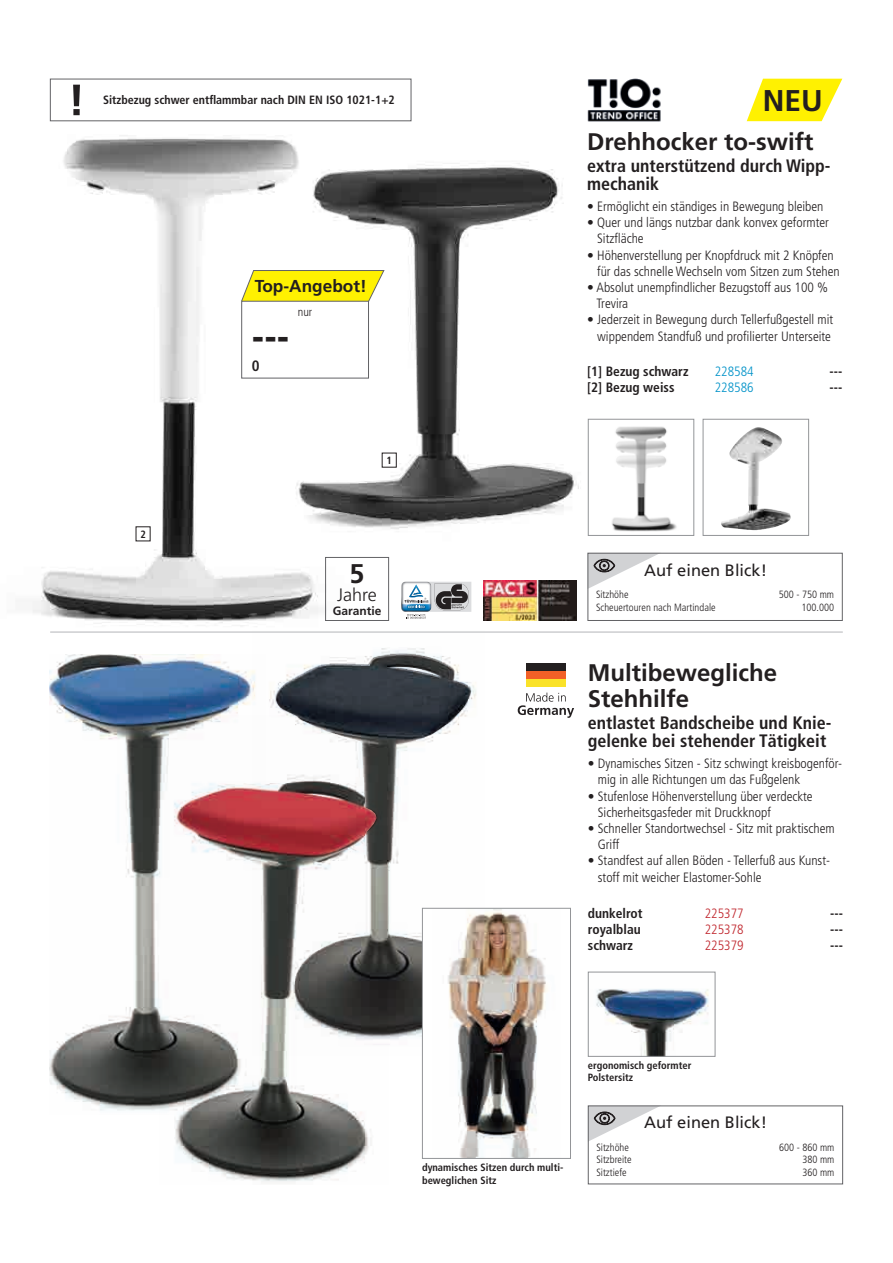
<style>
.page{position:relative;width:893px;height:1263px;background:#fff}
.page>*{position:absolute;margin:0;border:0;box-sizing:border-box;transform-origin:0 0}
.t1{font:900 condensed 37.5px "Frutiger LT";color:#231f20}
.t2{font:700 30px "Frutiger LT";color:#231f20}
.t3{font:700 27px "Frutiger LT";color:#231f20}
.t4{font:700 24px/25.5px "Frutiger LT";color:#231f20}
.t5{font:700 condensed 18px/18px "Frutiger LT";color:#231f20}
.t6{font:300 18px "Frutiger LT";color:#231f20}
.t7{font:700 17.25px "Frutiger LT";color:#231f20}
.t8{font:16.5px "Frutiger LT";color:#231f20}
.t9{font:700 condensed 15px "Frutiger LT";color:#231f20}
.t10{font:300 condensed 13.5px/16.2px "Frutiger LT";color:#231f20}
.t11{font:700 condensed 13.5px "Frutiger LT";color:#231f20}
.t12{font:300 condensed 13.5px "Frutiger LT";color:#c0262d}
.t13{font:300 condensed 13.5px "Frutiger LT";color:#0092c8}
.t14{font:700 condensed 12px "Frutiger LT";color:#231f20}
.t15{font:700 12px "Frutiger LT";color:#231f20}
.t16{font:300 condensed 12px "Frutiger LT";color:#231f20}
.t17{font:300 condensed 10.5px "Frutiger LT";color:#231f20}
.t18{font:700 condensed 10.5px/12.6px "Frutiger LT";color:#231f20}
</style>
<div class="page">
<img style="left:356px;top:162px;width:263px;height:406px">
<img style="left:356px;top:168px;width:217px;height:353px">
<img style="left:32px;top:91px;width:324px;height:542px">
<img style="left:43px;top:139px;width:270px;height:479px">
<img style="left:269px;top:648px;width:216px;height:399px">
<img style="left:276px;top:654px;width:194px;height:379px">
<div style="left:422px;top:908px;width:148px;height:250px;background:#fff"></div>
<img style="left:448px;top:910px;width:100px;height:247px">
<div style="left:422px;top:908px;width:149px;height:251px;border:1px solid #939598"></div>
<img style="left:596px;top:989px;width:113px;height:66px">
<div style="left:588px;top:972px;width:127px;height:85px;border:1px solid #939598"></div>
<hr style="left:51px;top:631px;width:791px;height:2px;background:#bcbdc0">
<div style="left:526px;top:663px;width:40px;height:8px;background:#231f20"></div>
<div style="left:526px;top:671px;width:40px;height:8px;background:#f26027"></div>
<div style="left:526px;top:679px;width:40px;height:8px;background:#fae229"></div>
<svg style="left:518px;top:693px;width:56px;height:25px"></svg>
<svg style="left:590px;top:1107px;width:68px;height:34px"></svg>
<div style="left:588px;top:1105px;width:255px;height:79px;border:1px solid #636366"></div>
<img style="left:50px;top:654px;width:200px;height:452px">
<img style="left:159px;top:716px;width:230px;height:466px">
<img style="left:177px;top:781px;width:199px;height:396px">
<svg style="left:747px;top:79px;width:95px;height:42px"></svg>
<svg style="left:589px;top:555px;width:67px;height:33px"></svg>
<div style="left:587px;top:553px;width:256px;height:68px;border:1px solid #636366"></div>
<div style="left:382px;top:453px;width:15px;height:14px;border:1px solid #231f20"></div>
<img style="left:721px;top:427px;width:70px;height:103px">
<div style="left:703px;top:419px;width:106px;height:117px;border:1px solid #939598"></div>
<img style="left:593px;top:421px;width:84px;height:113px">
<div style="left:588px;top:419px;width:106px;height:117px;border:1px solid #939598"></div>
<img style="left:587px;top:79px;width:74px;height:42px">
<div style="left:325px;top:557px;width:64px;height:64px;border:1px solid #636366"></div>
<svg style="left:241px;top:270px;width:144px;height:109px"></svg>
<svg style="left:401px;top:581px;width:71px;height:38px"></svg>
<img style="left:483px;top:581px;width:94px;height:40px">
<div style="left:50px;top:79px;width:361px;height:42px;background:#fff;border:1px solid #636366"></div>
<svg style="left:73px;top:85px;width:7px;height:30px"></svg>
<p class="t14" style="left:103px;top:93px;width:293px">Sitzbezug schwer entflammbar nach DIN EN ISO 1021-1+2</p>
<p class="t7" style="left:255px;top:276px;width:114px">Top-Angebot!</p>
<p class="t16" style="left:298px;top:305px;width:16px">nur</p>
<h1 class="t1" style="left:252px;top:314px;width:39px">---</h1>
<p class="t18" style="left:140px;top:528px;width:7px">2</p>
<p class="t9" style="left:252px;top:357px;width:9px">0</p>
<p class="t18" style="left:386px;top:454px;width:7px">1</p>
<h3 class="t3" style="left:350px;top:558px;width:17px">5</h3>
<h3 class="t6" style="left:337px;top:585px;width:41px">Jahre</h3>
<p class="t15" style="left:333px;top:603px;width:50px">Garantie</p>
<h2 class="t2" style="left:763px;top:83px;width:61px">NEU</h2>
<h3 class="t4" style="left:587px;top:129px;width:228px">Drehhocker to-swift</h3>
<h3 class="t5" style="left:587px;top:157px;width:245px">extra unterstützend durch Wipp&shy;mechanik</h3>
<p class="t10" style="left:587px;top:198px;width:238px">• Ermöglicht ein ständiges in Bewegung bleiben</p>
<p class="t10" style="left:597px;top:215px;width:233px;text-indent:-10px">• Quer und längs nutzbar dank konvex geformter<br>Sitzfläche</p>
<p class="t10" style="left:597px;top:247px;width:244px;text-indent:-10px">• Höhenverstellung per Knopfdruck mit 2 Knöpfen für das schnelle Wechseln vom Sitzen zum Stehen</p>
<p class="t10" style="left:596px;top:279px;width:233px;text-indent:-9px">• Absolut unempfindlicher Bezugstoff aus 100 %<br>Trevira</p>
<p class="t10" style="left:587px;top:312px;width:248px;text-align:center">• Jederzeit in Bewegung durch Tellerfußgestell mit wippendem Standfuß und profilierter Unterseite</p>
<p class="t11" style="left:587px;top:363px;width:103px">[1] Bezug schwarz</p>
<p class="t13" style="left:715px;top:363px;width:40px">228584</p>
<p class="t11" style="left:830px;top:363px;width:14px">---</p>
<p class="t11" style="left:587px;top:379px;width:89px">[2] Bezug weiss</p>
<p class="t13" style="left:715px;top:380px;width:40px">228586</p>
<p class="t11" style="left:830px;top:379px;width:14px">---</p>
<p class="t8" style="left:644px;top:560px;width:124px">Auf einen Blick!</p>
<p class="t17" style="left:596px;top:588px;width:34px">Sitzhöhe</p>
<p class="t17" style="left:779px;top:588px;width:57px">500 - 750 mm</p>
<p class="t17" style="left:596px;top:601px;width:121px">Scheuertouren nach Martindale</p>
<p class="t17" style="left:801px;top:601px;width:34px">100.000</p>
<h3 class="t4" style="left:588px;top:660px;width:191px">Multibewegliche<br>Stehhilfe</h3>
<h3 class="t5" style="left:588px;top:714px;width:245px">entlastet Bandscheibe und Knie&shy;gelenke bei stehender Tätigkeit</h3>
<p class="t10" style="left:598px;top:755px;width:246px;text-indent:-10px">• Dynamisches Sitzen - Sitz schwingt kreisbogenför&shy;mig in alle Richtungen um das Fußgelenk</p>
<p class="t10" style="left:598px;top:788px;width:216px;text-indent:-10px">• Stufenlose Höhenverstellung über verdeckte<br>Sicherheitsgasfeder mit Druckknopf</p>
<p class="t10" style="left:598px;top:820px;width:239px;text-indent:-10px">• Schneller Standortwechsel - Sitz mit praktischem<br>Griff</p>
<p class="t10" style="left:598px;top:853px;width:234px;text-indent:-10px">• Standfest auf allen Böden - Tellerfuß aus Kunst&shy;stoff mit weicher Elastomer-Sohle</p>
<p class="t11" style="left:588px;top:905px;width:56px">dunkelrot</p>
<p class="t12" style="left:705px;top:906px;width:40px">225377</p>
<p class="t11" style="left:830px;top:905px;width:14px">---</p>
<p class="t11" style="left:588px;top:921px;width:54px">royalblau</p>
<p class="t12" style="left:705px;top:922px;width:40px">225378</p>
<p class="t11" style="left:830px;top:921px;width:14px">---</p>
<p class="t11" style="left:588px;top:938px;width:47px">schwarz</p>
<p class="t12" style="left:705px;top:938px;width:40px">225379</p>
<p class="t11" style="left:830px;top:938px;width:14px">---</p>
<p class="t18" style="left:422px;top:1161px;width:143px">dynamisches Sitzen durch multi&shy;beweglichen Sitz</p>
<p class="t18" style="left:588px;top:1059px;width:105px">ergonomisch geformter<br>Polstersitz</p>
<p class="t8" style="left:644px;top:1113px;width:124px">Auf einen Blick!</p>
<p class="t17" style="left:596px;top:1141px;width:34px">Sitzhöhe</p>
<p class="t17" style="left:779px;top:1141px;width:57px">600 - 860 mm</p>
<p class="t17" style="left:596px;top:1153px;width:37px">Sitzbreite</p>
<p class="t17" style="left:802px;top:1153px;width:34px">380 mm</p>
<p class="t17" style="left:596px;top:1166px;width:32px">Sitztiefe</p>
<p class="t17" style="left:802px;top:1166px;width:34px">360 mm</p>
</div>
